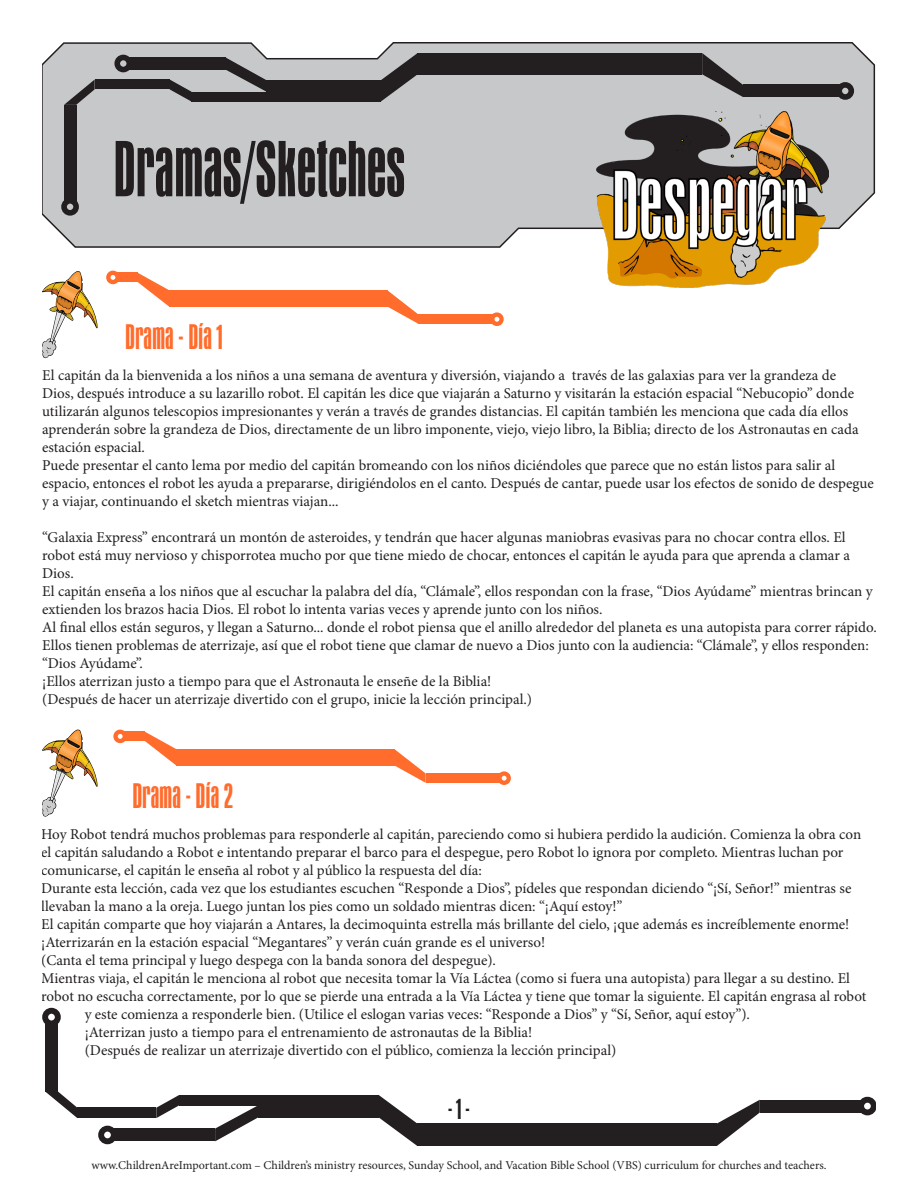
<style>
.page{position:relative;width:918px;height:1188px;background:#fff}
.page>*{position:absolute;margin:0;border:0;box-sizing:border-box;transform-origin:0 0}
.Section_Title_Black{font:condensed 81px "Aurora BT";color:#231f20}
.Header_1_Orange{font:condensed 36px "Aurora BT";color:#ff6c2c}
.t1{font:condensed 30px "Aurora BT";color:#231f20}
.t2{font:15px/18px "Minion Pro";color:#231f20}
.t3{font:12px "Minion Pro";color:#231f20}
</style>
<div class="page">
<div style="left:417px;top:1124px;width:300px;height:22px;background:#231f20"></div>
<div style="left:258px;top:1095px;width:121px;height:22px;background:#231f20"></div>
<svg style="left:379px;top:1095px;width:38px;height:51px"></svg>
<svg style="left:717px;top:1100px;width:43px;height:46px"></svg>
<svg style="left:215px;top:1105px;width:43px;height:36px"></svg>
<div style="left:760px;top:1100px;width:103px;height:12px;background:#231f20"></div>
<div style="left:112px;top:1129px;width:103px;height:12px;background:#231f20"></div>
<div style="left:179px;top:1095px;width:79px;height:10px;background:#231f20"></div>
<div style="left:77px;top:1108px;width:79px;height:10px;background:#231f20"></div>
<svg style="left:156px;top:1095px;width:23px;height:23px"></svg>
<svg style="left:45px;top:1091px;width:32px;height:27px"></svg>
<div style="left:45px;top:1022px;width:13px;height:69px;background:#231f20"></div>
<div style="left:858px;top:1097px;width:19px;height:18px;border:6px solid #231f20;border-radius:50%"></div>
<div style="left:98px;top:1126px;width:19px;height:18px;border:6px solid #231f20;border-radius:50%"></div>
<div style="left:42px;top:1008px;width:19px;height:18px;border:6px solid #231f20;border-radius:50%"></div>
<svg style="left:42px;top:271px;width:56px;height:87px"></svg>
<svg style="left:42px;top:730px;width:56px;height:87px"></svg>
<div style="left:169px;top:290px;width:218px;height:16px;background:#ff6c2c"></div>
<svg style="left:387px;top:290px;width:32px;height:34px"></svg>
<svg style="left:138px;top:273px;width:31px;height:33px"></svg>
<div style="left:419px;top:315px;width:74px;height:9px;background:#ff6c2c"></div>
<div style="left:116px;top:273px;width:22px;height:9px;background:#ff6c2c"></div>
<div style="left:106px;top:271px;width:14px;height:13px;border:4px solid #ff6c2c;border-radius:50%"></div>
<div style="left:490px;top:312px;width:14px;height:14px;border:4px solid #ff6c2c;border-radius:50%"></div>
<div style="left:176px;top:749px;width:218px;height:16px;background:#ff6c2c"></div>
<svg style="left:394px;top:749px;width:32px;height:34px"></svg>
<svg style="left:145px;top:732px;width:31px;height:33px"></svg>
<div style="left:426px;top:774px;width:75px;height:9px;background:#ff6c2c"></div>
<div style="left:124px;top:732px;width:21px;height:9px;background:#ff6c2c"></div>
<div style="left:113px;top:730px;width:14px;height:13px;border:4px solid #ff6c2c;border-radius:50%"></div>
<div style="left:497px;top:771px;width:14px;height:14px;border:4px solid #ff6c2c;border-radius:50%"></div>
<svg style="left:42px;top:42px;width:834px;height:206px;background:#c5c6c8"></svg>
<div style="left:418px;top:53px;width:284px;height:21px;background:#231f20"></div>
<div style="left:266px;top:80px;width:115px;height:21px;background:#231f20"></div>
<svg style="left:381px;top:53px;width:37px;height:48px;background:#7d7c7e"></svg>
<svg style="left:702px;top:53px;width:41px;height:44px;background:#888789"></svg>
<svg style="left:226px;top:57px;width:40px;height:35px"></svg>
<div style="left:743px;top:85px;width:98px;height:12px;background:#231f20"></div>
<div style="left:128px;top:57px;width:98px;height:13px;background:#231f20"></div>
<div style="left:191px;top:92px;width:75px;height:10px;background:#231f20"></div>
<div style="left:95px;top:79px;width:75px;height:10px;background:#231f20"></div>
<svg style="left:170px;top:79px;width:21px;height:23px"></svg>
<svg style="left:64px;top:79px;width:31px;height:26px"></svg>
<div style="left:64px;top:105px;width:12px;height:97px;background:#231f20"></div>
<div style="left:836px;top:82px;width:18px;height:18px;border:6px solid #231f20;border-radius:50%"></div>
<div style="left:114px;top:55px;width:18px;height:17px;border:6px solid #231f20;border-radius:50%"></div>
<div style="left:61px;top:198px;width:18px;height:18px;border:6px solid #231f20;border-radius:50%"></div>
<img style="left:597px;top:112px;width:232px;height:175px">
<p class="Section_Title_Black" style="left:113px;top:126px;width:293px">Dramas/Sketches</p>
<p class="Header_1_Orange" style="left:125px;top:318px;width:100px">Drama - Día 1</p>
<p class="t2" style="left:42px;top:367px;width:818px">El capitán da la bienvenida a los niños a una semana de aventura y diversión, viajando a través de las galaxias para ver la grandeza de Dios, después introduce a su lazarillo robot. El capitán les dice que viajarán a Saturno y visitarán la estación espacial “Nebucopio” donde utilizarán algunos telescopios impresionantes y verán a través de grandes distancias. El capitán también les menciona que cada día ellos aprenderán sobre la grandeza de Dios, directamente de un libro imponente, viejo, viejo libro, la Biblia; directo de los Astronautas en cada estación espacial.</p>
<p class="t2" style="left:42px;top:457px;width:833px">Puede presentar el canto lema por medio del capitán bromeando con los niños diciéndoles que parece que no están listos para salir al espacio, entonces el robot les ayuda a prepararse, dirigiéndolos en el canto. Después de cantar, puede usar los efectos de sonido de despegue y a viajar, continuando el sketch mientras viajan...</p>
<p class="t2" style="left:42px;top:529px;width:809px">“Galaxia Express” encontrará un montón de asteroides, y tendrán que hacer algunas maniobras evasivas para no chocar contra ellos. El robot está muy nervioso y chisporrotea mucho por que tiene miedo de chocar, entonces el capitán le ayuda para que aprenda a clamar a<br>Dios.</p>
<p class="t2" style="left:42px;top:583px;width:832px">El capitán enseña a los niños que al escuchar la palabra del día, “Clámale”, ellos respondan con la frase, “Dios Ayúdame” mientras brincan y extienden los brazos hacia Dios. El robot lo intenta varias veces y aprende junto con los niños.</p>
<p class="t2" style="left:42px;top:619px;width:836px">Al final ellos están seguros, y llegan a Saturno... donde el robot piensa que el anillo alrededor del planeta es una autopista para correr rápido.<br>Ellos tienen problemas de aterrizaje, así que el robot tiene que clamar de nuevo a Dios junto con la audiencia: “Clámale”, y ellos responden: “Dios Ayúdame”.</p>
<p class="t2" style="left:42px;top:673px;width:451px">¡Ellos aterrizan justo a tiempo para que el Astronauta le enseñe de la Biblia!</p>
<p class="t2" style="left:42px;top:691px;width:491px">(Después de hacer un aterrizaje divertido con el grupo, inicie la lección principal.)</p>
<p class="Header_1_Orange" style="left:132px;top:777px;width:102px">Drama - Día 2</p>
<p class="t2" style="left:41px;top:826px;width:822px">Hoy Robot tendrá muchos problemas para responderle al capitán, pareciendo como si hubiera perdido la audición. Comienza la obra con el capitán saludando a Robot e intentando preparar el barco para el despegue, pero Robot lo ignora por completo. Mientras luchan por comunicarse, el capitán le enseña al robot y al público la respuesta del día:</p>
<p class="t2" style="left:41px;top:880px;width:812px">Durante esta lección, cada vez que los estudiantes escuchen “Responde a Dios”, pídeles que respondan diciendo “¡Sí, Señor!” mientras se llevaban la mano a la oreja. Luego juntan los pies como un soldado mientras dicen: “¡Aquí estoy!”</p>
<p class="t2" style="left:41px;top:916px;width:810px">El capitán comparte que hoy viajarán a Antares, la decimoquinta estrella más brillante del cielo, ¡que además es increíblemente enorme! ¡Aterrizarán en la estación espacial “Megantares” y verán cuán grande es el universo!</p>
<p class="t2" style="left:41px;top:952px;width:456px">(Canta el tema principal y luego despega con la banda sonora del despegue).</p>
<p class="t2" style="left:41px;top:970px;width:810px">Mientras viaja, el capitán le menciona al robot que necesita tomar la Vía Láctea (como si fuera una autopista) para llegar a su destino. El</p>
<p class="t2" style="left:41px;top:988px;width:827px">robot no escucha correctamente, por lo que se pierde una entrada a la Vía Láctea y tiene que tomar la siguiente. El capitán engrasa al robot</p>
<p class="t2" style="left:85px;top:1006px;width:667px">y este comienza a responderle bien. (Utilice el eslogan varias veces: “Responde a Dios” y “Sí, Señor, aquí estoy”).</p>
<p class="t2" style="left:85px;top:1024px;width:449px">¡Aterrizan justo a tiempo para el entrenamiento de astronautas de la Biblia!</p>
<p class="t2" style="left:85px;top:1042px;width:533px">(Después de realizar un aterrizaje divertido con el público, comienza la lección principal)</p>
<p class="t1" style="left:448px;top:1093px;width:23px">- 1 -</p>
<p class="t3" style="left:91px;top:1158px;width:737px">www.ChildrenAreImportant.com – Children’s ministry resources, Sunday School, and Vacation Bible School (VBS) curriculum for churches and teachers.</p>
</div>
